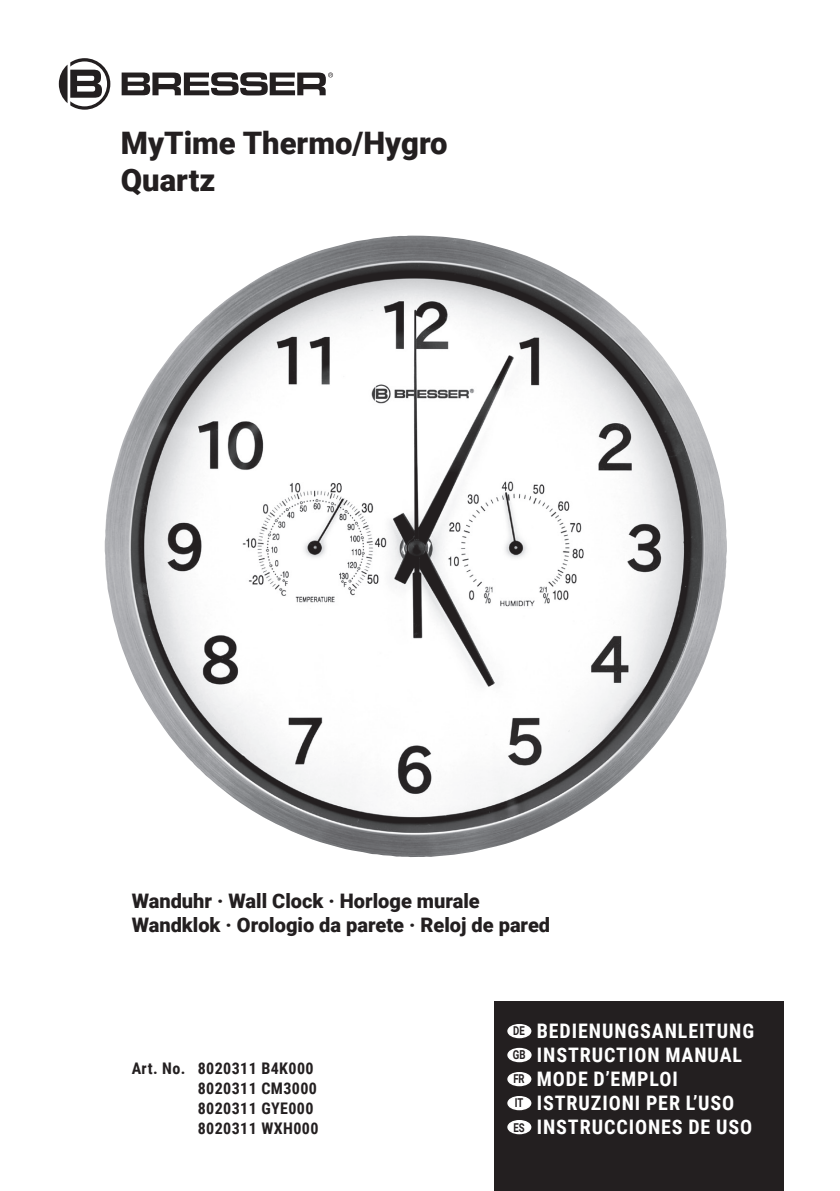
<style>
.page{position:relative;width:840px;height:1191px;background:#fff}
.page>*{position:absolute;margin:0;border:0;box-sizing:border-box;transform-origin:0 0}
.t1{font:900 31px/37.2px "Roboto";color:#231f20}
.t2{font:700 20px/24px "Roboto Condensed";letter-spacing:.045em;color:#fff}
.t3{font:900 20px/24px "Roboto";color:#231f20}
.t4{font:700 16px/20px "Roboto Condensed";letter-spacing:.025em;color:#231f20}
.s1{font-family:"Roboto";font-size:12.2px;color:#231f20}
.s2{font-family:"Roboto";font-size:12.4px;color:#231f20}
</style>
<div class="page">
<div style="left:493px;top:1001px;width:289px;height:190px;background:#231f20"></div>
<div style="left:508px;top:1024px;width:22px;height:13px;background:#fff;border-radius:50%"></div>
<div style="left:507px;top:1024px;width:24px;height:14px;border:2px solid #fff;border-radius:50%"></div>
<div style="left:508px;top:1048px;width:22px;height:13px;background:#fff;border-radius:50%"></div>
<div style="left:507px;top:1047px;width:24px;height:15px;border:2px solid #fff;border-radius:50%"></div>
<div style="left:508px;top:1072px;width:22px;height:13px;background:#fff;border-radius:50%"></div>
<div style="left:507px;top:1072px;width:24px;height:14px;border:2px solid #fff;border-radius:50%"></div>
<div style="left:508px;top:1096px;width:22px;height:13px;background:#fff;border-radius:50%"></div>
<div style="left:507px;top:1096px;width:24px;height:14px;border:2px solid #fff;border-radius:50%"></div>
<div style="left:508px;top:1120px;width:22px;height:13px;background:#fff;border-radius:50%"></div>
<div style="left:507px;top:1120px;width:24px;height:14px;border:2px solid #fff;border-radius:50%"></div>
<svg style="left:121px;top:72px;width:212px;height:23px"></svg>
<svg style="left:59px;top:58px;width:51px;height:52px"></svg>
<img style="left:104px;top:236px;width:622px;height:621px">
<h1 class="t1" style="left:121px;top:123px;width:328px">MyTime Thermo/Hygro<br>Quartz</h1>
<p class="t3" style="left:132px;top:888px;width:420px">Wanduhr · Wall Clock · Horloge murale<br>Wandklok · Orologio da parete · Reloj de pared</p>
<p class="t4" style="left:198px;top:1058px;width:122px;text-indent:-66px">ART. NO. 8020311 B4K000<br>8020311 CM3000<br>8020311 GYE000<br>8020311 WXH000</p>
<p class="t2" style="left:512px;top:1018px;width:243px"><span class="s1">DE</span> BEDIENUNGSANLEITUNG<br><span class="s2">GB</span> INST</p>
<p class="t2" style="left:513px;top:1042px;width:238px;text-indent:66px">RUCTION MANUAL<br><span class="s1">FR</span> MODE D’EMPLOI<br><span class="s1">IT</span> ISTRUZIONI PER L’USO<br><span class="s1">ES</span> INSTRUCCIONES DE USO</p>
</div>
